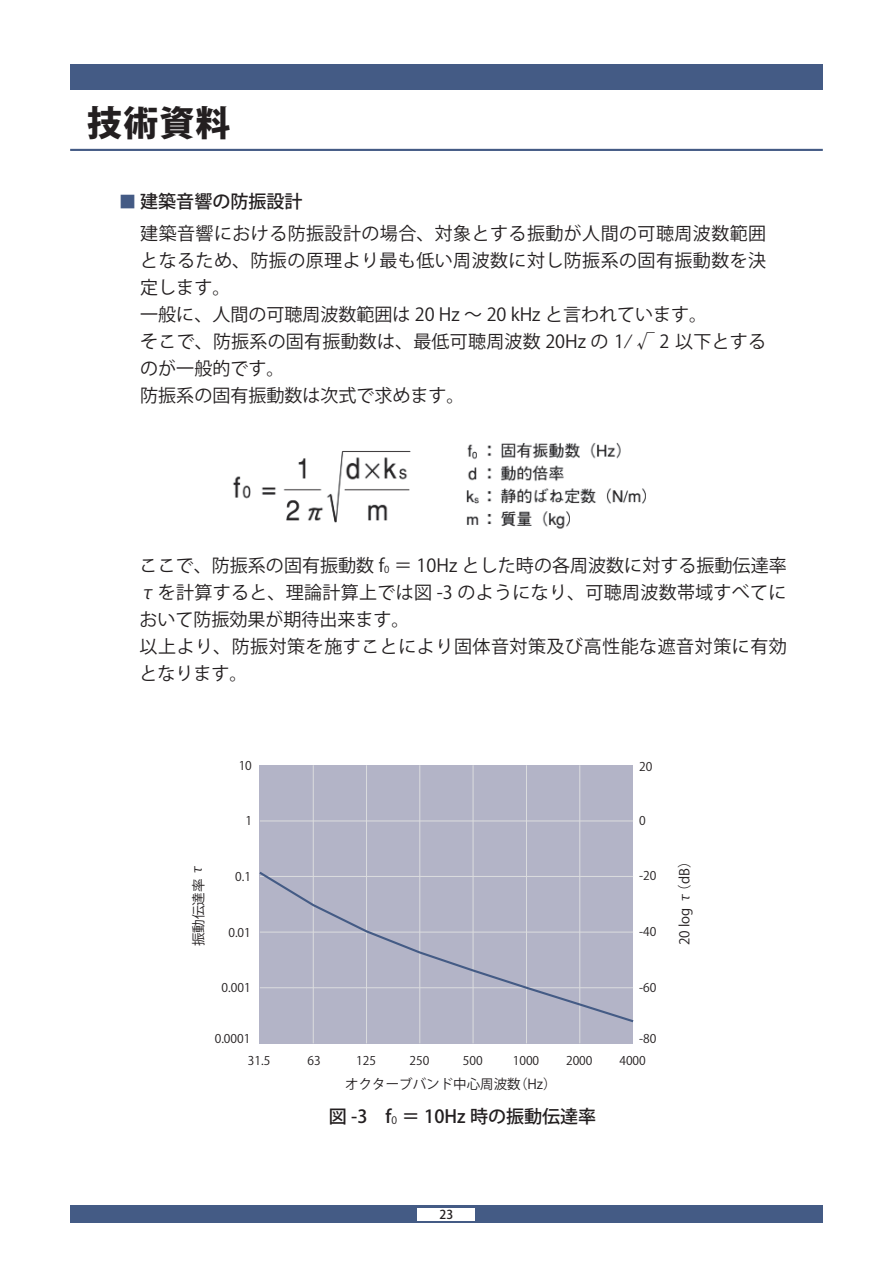
<style>
.page{position:relative;width:893px;height:1263px;background:#fff}
.page>*{position:absolute;margin:0;border:0;box-sizing:border-box;transform-origin:0 0}
.t1{font:35.1px "Koz Go Pr 6 N Heavy 90 msp RKSJ H";color:#231f20}
.t2{font:18px/27px "Koz Go Pr 6 N Regular 90 msp RKSJ H";letter-spacing:.02em;color:#231f20}
.t3{font:18px "Koz Go Pr 6 N Medium 90 msp RKSJ H";color:#231f20}
.t4{font:13.5px "Koz Go Pr 6 N Regular 90 msp RKSJ H";color:#231f20}
.t5{font:12.15px "Koz Go Pr 6 N Medium 90 msp RKSJ H";color:#231f20}
.t6{font:12px "Koz Go Pr 6 N Regular 90 msp RKSJ H";color:#231f20}
.s1{font-size:16.95px;color:#445b85}
.s2{font-size:9.6px}
.s3{font-family:"Koz Go Pr 6 N Regular 90 msp RKSJ H";font-size:10.2px}
</style>
<div class="page">
<div style="left:70px;top:1205px;width:753px;height:17px;background:#445b85"></div>
<div style="left:418px;top:1208px;width:57px;height:12px;background:#fff"></div>
<div style="left:70px;top:64px;width:753px;height:25px;background:#445b85"></div>
<hr style="left:70px;top:149px;width:753px;height:2px;background:#445b85">
<img style="left:233px;top:442px;width:413px;height:87px">
<div style="left:260px;top:765px;width:373px;height:278px;background:#b3b4c7"></div>
<hr style="left:260px;top:821px;width:373px;height:1px;background:#dcdddf">
<hr style="left:313px;top:765px;width:1px;height:278px;background:#dcdddf">
<hr style="left:366px;top:765px;width:1px;height:278px;background:#dcdddf">
<hr style="left:419px;top:765px;width:1px;height:278px;background:#dcdddf">
<hr style="left:473px;top:765px;width:1px;height:278px;background:#dcdddf">
<hr style="left:526px;top:765px;width:1px;height:278px;background:#dcdddf">
<hr style="left:579px;top:765px;width:1px;height:278px;background:#dcdddf">
<svg style="left:260px;top:870px;width:373px;height:154px"></svg>
<h1 class="t1" style="left:87px;top:103px;width:145px">技術資料</h1>
<p class="t3" style="left:119px;top:192px;width:185px"><span class="s1">■</span> 建築音響の防振設計</p>
<p class="t2" style="left:140px;top:220px;width:627px">建築音響における防振設計の場合、対象とする振動が人間の可聴周波数範囲となるため、防振の原理より最も低い周波数に対し防振系の固有振動数を決定します。<br>一般に、人間の可聴周波数範囲は 20 Hz ～ 20 kHz と言われています。<br>そこで、防振系の固有振動数は、最低可聴周波数 20Hz の 1⁄ √ 2 以下とするのが一般的です。<br>防振系の固有振動数は次式で求めます。</p>
<p class="t2" style="left:140px;top:552px;width:649px">ここで、防振系の固有振動数 f<span class="s2">0</span> ＝ 10Hz とした時の各周波数に対する振動伝達率τを計算すると、理論計算上では図 -3 のようになり、可聴周波数帯域すべてにおいて防振効果が期待出来ます。<br>以上より、防振対策を施すことにより固体音対策及び高性能な遮音対策に有効となります。</p>
<p class="t6" style="left:239px;top:759px;width:15px">10</p>
<p class="t6" style="left:246px;top:814px;width:8px">1</p>
<p class="t6" style="left:639px;top:760px;width:15px">20</p>
<p class="t6" style="left:639px;top:814px;width:8px">0</p>
<p class="t4" style="left:191px;top:946px;width:85px;rotate:-90deg">振動伝達率 τ</p>
<p class="t4" style="left:677px;top:945px;width:92px;rotate:-90deg">20 log τ（dB）</p>
<p class="t6" style="left:639px;top:869px;width:19px">-20</p>
<p class="t6" style="left:235px;top:870px;width:17px">0.1</p>
<p class="t6" style="left:639px;top:925px;width:19px">-40</p>
<p class="t6" style="left:228px;top:925px;width:24px">0.01</p>
<p class="t6" style="left:222px;top:981px;width:31px">0.001</p>
<p class="t6" style="left:215px;top:1032px;width:37px">0.0001</p>
<p class="t6" style="left:639px;top:980px;width:19px">-60</p>
<p class="t6" style="left:639px;top:1031px;width:19px">-80</p>
<p class="t6" style="left:248px;top:1054px;width:24px">31.5</p>
<p class="t6" style="left:308px;top:1054px;width:15px">63</p>
<p class="t6" style="left:356px;top:1054px;width:21px">125</p>
<p class="t6" style="left:410px;top:1054px;width:21px">250</p>
<p class="t6" style="left:463px;top:1054px;width:21px">500</p>
<p class="t6" style="left:513px;top:1054px;width:28px">1000</p>
<p class="t6" style="left:566px;top:1054px;width:28px">2000</p>
<p class="t6" style="left:619px;top:1054px;width:28px">4000</p>
<p class="t4" style="left:345px;top:1076px;width:213px">オクターブバンド中心周波数（Hz）</p>
<p class="t3" style="left:329px;top:1106px;width:269px">図 -3　f<span class="s3">0</span> ＝ 10Hz 時の振動伝達率</p>
<p class="t5" style="left:440px;top:1207px;width:15px">23</p>
</div>
